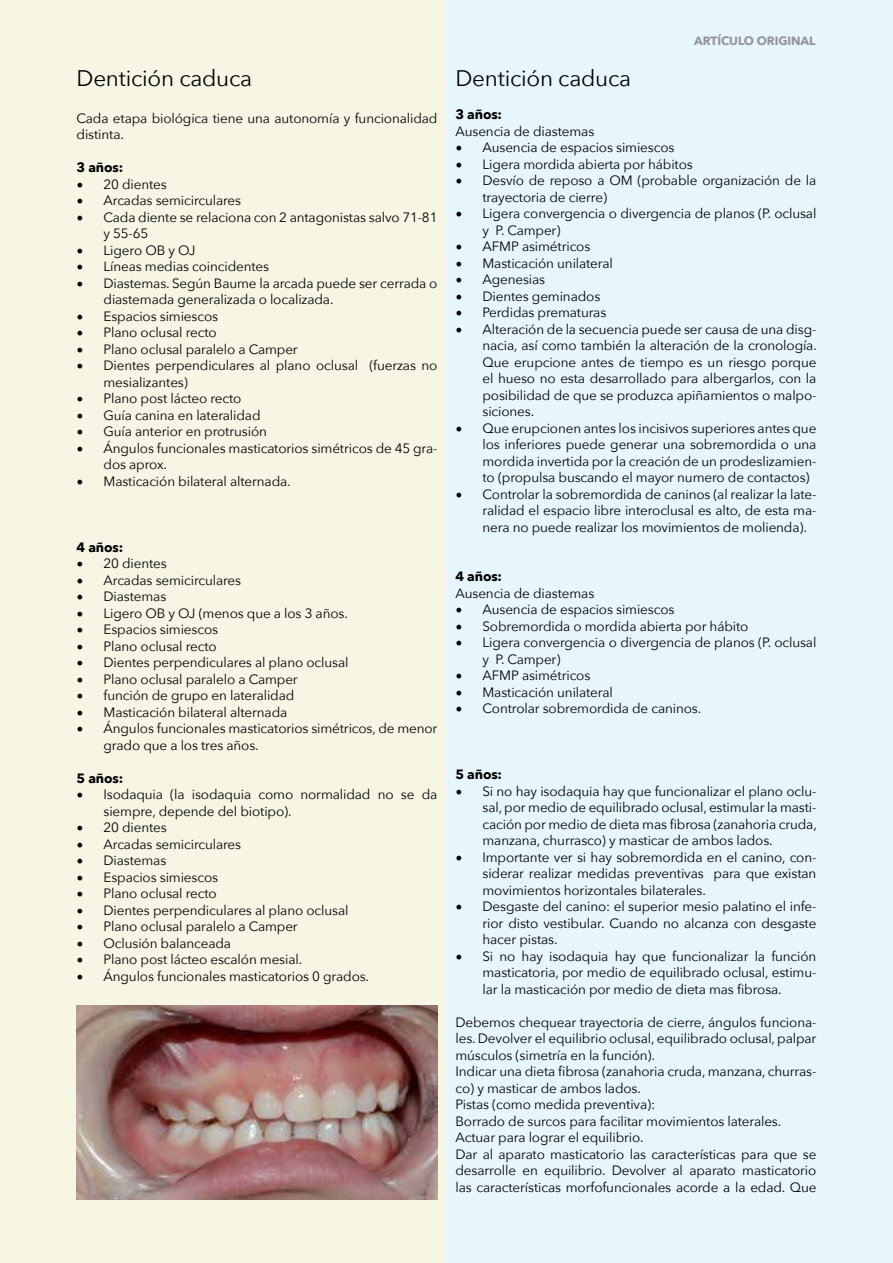
<style>
.page{position:relative;width:893px;height:1263px;background:#fff}
.page>*{position:absolute;margin:0;border:0;box-sizing:border-box;transform-origin:0 0}
.t1{font:22.5px "Avenir Next";letter-spacing:-.01em;color:#000}
.t2{font:13.5px/16.5px "Avenir Next";letter-spacing:-.01em;color:#000}
.t3{font:700 13.5px "Avenir Next";letter-spacing:-.01em;color:#000}
.t4{font:700 12px "Avenir Next";letter-spacing:-.01em;color:#939598}
.s1{font-family:"Minion Pro";font-size:18px}
</style>
<div class="page">
<div style="left:0;top:0;width:446px;height:1263px;background:#f7f5e4"></div>
<div style="left:447px;top:0;width:446px;height:1263px;background:#e7f6fd"></div>
<img style="left:77px;top:1006px;width:360px;height:193px">
<h1 class="t1" style="left:77px;top:59px;width:177px">Dentición caduca</h1>
<p class="t2" style="left:77px;top:109px;width:362px">Cada etapa biológica tiene una autonomía y funcionalidad distinta.</p>
<p class="t3" style="left:77px;top:156px;width:48px">3 años:</p>
<p class="t2" style="left:77px;top:175px;width:92px"><span class="s1">•</span> 20 dientes</p>
<p class="t2" style="left:77px;top:192px;width:166px"><span class="s1">•</span> Arcadas semicirculares</p>
<p class="t2" style="left:104px;top:208px;width:335px;text-indent:-27px"><span class="s1">•</span> Cada diente se relaciona con 2 antagonistas salvo 71-81 y 55-65</p>
<p class="t2" style="left:77px;top:241px;width:121px"><span class="s1">•</span> Ligero OB y OJ</p>
<p class="t2" style="left:77px;top:258px;width:194px"><span class="s1">•</span> Líneas medias coincidentes</p>
<p class="t2" style="left:104px;top:274px;width:335px;text-indent:-27px"><span class="s1">•</span> Diastemas. Según Baume la arcada puede ser cerrada o diastemada generalizada o localizada.</p>
<p class="t2" style="left:77px;top:307px;width:143px"><span class="s1">•</span> Espacios simiescos</p>
<p class="t2" style="left:77px;top:324px;width:142px"><span class="s1">•</span> Plano oclusal recto</p>
<p class="t2" style="left:77px;top:340px;width:223px"><span class="s1">•</span> Plano oclusal paralelo a Camper</p>
<p class="t2" style="left:104px;top:357px;width:335px;text-indent:-27px"><span class="s1">•</span> Dientes perpendiculares al plano oclusal (fuerzas no mesializantes)</p>
<p class="t2" style="left:77px;top:390px;width:167px"><span class="s1">•</span> Plano post lácteo recto</p>
<p class="t2" style="left:77px;top:406px;width:186px"><span class="s1">•</span> Guía canina en lateralidad</p>
<p class="t2" style="left:77px;top:423px;width:192px"><span class="s1">•</span> Guía anterior en protrusión</p>
<p class="t2" style="left:104px;top:439px;width:335px;text-indent:-27px"><span class="s1">•</span> Ángulos funcionales masticatorios simétricos de 45 gra&shy;dos aprox.</p>
<p class="t2" style="left:77px;top:472px;width:216px"><span class="s1">•</span> Masticación bilateral alternada.</p>
<p class="t3" style="left:77px;top:535px;width:48px">4 años:</p>
<p class="t2" style="left:77px;top:555px;width:92px"><span class="s1">•</span> 20 dientes</p>
<p class="t2" style="left:77px;top:571px;width:166px"><span class="s1">•</span> Arcadas semicirculares</p>
<p class="t2" style="left:77px;top:588px;width:91px"><span class="s1">•</span> Diastemas</p>
<p class="t2" style="left:77px;top:604px;width:273px"><span class="s1">•</span> Ligero OB y OJ (menos que a los 3 años.</p>
<p class="t2" style="left:77px;top:621px;width:143px"><span class="s1">•</span> Espacios simiescos</p>
<p class="t2" style="left:77px;top:637px;width:142px"><span class="s1">•</span> Plano oclusal recto</p>
<p class="t2" style="left:77px;top:654px;width:273px"><span class="s1">•</span> Dientes perpendiculares al plano oclusal</p>
<p class="t2" style="left:77px;top:670px;width:223px"><span class="s1">•</span> Plano oclusal paralelo a Camper</p>
<p class="t2" style="left:77px;top:687px;width:219px"><span class="s1">•</span> función de grupo en lateralidad</p>
<p class="t2" style="left:77px;top:703px;width:212px"><span class="s1">•</span> Masticación bilateral alternada</p>
<p class="t2" style="left:104px;top:720px;width:335px;text-indent:-27px"><span class="s1">•</span> Ángulos funcionales masticatorios simétricos, de menor grado que a los tres años.</p>
<p class="t3" style="left:77px;top:766px;width:48px">5 años:</p>
<p class="t2" style="left:104px;top:786px;width:335px;text-indent:-27px"><span class="s1">•</span> Isodaquia (la isodaquia como normalidad no se da siempre, depende del biotipo).</p>
<p class="t2" style="left:77px;top:819px;width:92px"><span class="s1">•</span> 20 dientes</p>
<p class="t2" style="left:77px;top:835px;width:166px"><span class="s1">•</span> Arcadas semicirculares</p>
<p class="t2" style="left:77px;top:852px;width:91px"><span class="s1">•</span> Diastemas</p>
<p class="t2" style="left:77px;top:868px;width:143px"><span class="s1">•</span> Espacios simiescos</p>
<p class="t2" style="left:77px;top:885px;width:142px"><span class="s1">•</span> Plano oclusal recto</p>
<p class="t2" style="left:77px;top:901px;width:273px"><span class="s1">•</span> Dientes perpendiculares al plano oclusal</p>
<p class="t2" style="left:77px;top:918px;width:223px"><span class="s1">•</span> Plano oclusal paralelo a Camper</p>
<p class="t2" style="left:77px;top:934px;width:156px"><span class="s1">•</span> Oclusión balanceada</p>
<p class="t2" style="left:77px;top:951px;width:227px"><span class="s1">•</span> Plano post lácteo escalón mesial.</p>
<p class="t2" style="left:77px;top:967px;width:294px"><span class="s1">•</span> Ángulos funcionales masticatorios 0 grados.</p>
<p class="t4" style="left:694px;top:30px;width:123px">ARTÍCULO ORIGINAL</p>
<h1 class="t1" style="left:455px;top:59px;width:177px">Dentición caduca</h1>
<p class="t3" style="left:455px;top:103px;width:48px">3 años:</p>
<p class="t2" style="left:455px;top:122px;width:140px">Ausencia de diastemas</p>
<p class="t2" style="left:455px;top:139px;width:220px"><span class="s1">•</span> Ausencia de espacios simiescos</p>
<p class="t2" style="left:455px;top:155px;width:239px"><span class="s1">•</span> Ligera mordida abierta por hábitos</p>
<p class="t2" style="left:482px;top:172px;width:335px;text-indent:-27px"><span class="s1">•</span> Desvío de reposo a OM (probable organización de la trayectoria de cierre)</p>
<p class="t2" style="left:482px;top:205px;width:335px;text-indent:-27px"><span class="s1">•</span> Ligera convergencia o divergencia de planos (P. oclusal y P. Camper)</p>
<p class="t2" style="left:455px;top:238px;width:136px"><span class="s1">•</span> AFMP asimétricos</p>
<p class="t2" style="left:455px;top:254px;width:159px"><span class="s1">•</span> Masticación unilateral</p>
<p class="t2" style="left:455px;top:271px;width:91px"><span class="s1">•</span> Agenesias</p>
<p class="t2" style="left:455px;top:287px;width:146px"><span class="s1">•</span> Dientes geminados</p>
<p class="t2" style="left:455px;top:304px;width:152px"><span class="s1">•</span> Perdidas prematuras</p>
<p class="t2" style="left:482px;top:320px;width:336px;text-align:justify;text-indent:-27px"><span class="s1">•</span> Alteración de la secuencia puede ser causa de una disg&shy;nacia, así como también la alteración de la cronología.<br>Que erupcione antes de tiempo es un riesgo porque el hueso no esta desarrollado para albergarlos, con la posibilidad de que se produzca apiñamientos o malpo&shy;siciones.</p>
<p class="t2" style="left:482px;top:419px;width:335px;text-align:justify;text-indent:-27px"><span class="s1">•</span> Que erupcionen antes los incisivos superiores antes que los inferiores puede generar una sobremordida o una mordida invertida por la creación de un prodeslizamien&shy;to (propulsa buscando el mayor numero de contactos)</p>
<p class="t2" style="left:482px;top:485px;width:335px;text-align:justify;text-indent:-27px"><span class="s1">•</span> Controlar la sobremordida de caninos (al realizar la late&shy;ralidad el espacio libre interoclusal es alto, de esta ma&shy;nera no puede realizar los movimientos de molienda).</p>
<p class="t3" style="left:455px;top:565px;width:48px">4 años:</p>
<p class="t2" style="left:455px;top:584px;width:140px">Ausencia de diastemas</p>
<p class="t2" style="left:455px;top:601px;width:220px"><span class="s1">•</span> Ausencia de espacios simiescos</p>
<p class="t2" style="left:455px;top:617px;width:295px"><span class="s1">•</span> Sobremordida o mordida abierta por hábito</p>
<p class="t2" style="left:482px;top:634px;width:335px;text-indent:-27px"><span class="s1">•</span> Ligera convergencia o divergencia de planos (P. oclusal y P. Camper)</p>
<p class="t2" style="left:455px;top:667px;width:136px"><span class="s1">•</span> AFMP asimétricos</p>
<p class="t2" style="left:455px;top:683px;width:159px"><span class="s1">•</span> Masticación unilateral</p>
<p class="t2" style="left:455px;top:700px;width:247px"><span class="s1">•</span> Controlar sobremordida de caninos.</p>
<p class="t3" style="left:455px;top:763px;width:48px">5 años:</p>
<p class="t2" style="left:482px;top:782px;width:336px;text-align:justify;text-indent:-27px"><span class="s1">•</span> Si no hay isodaquia hay que funcionalizar el plano oclu&shy;sal, por medio de equilibrado oclusal, estimular la masti&shy;cación por medio de dieta mas fibrosa (zanahoria cruda, manzana, churrasco) y masticar de ambos lados.</p>
<p class="t2" style="left:482px;top:848px;width:335px;text-align:justify;text-indent:-27px"><span class="s1">•</span> Importante ver si hay sobremordida en el canino, con&shy;siderar realizar medidas preventivas para que existan movimientos horizontales bilaterales.</p>
<p class="t2" style="left:482px;top:898px;width:335px;text-align:justify;text-indent:-27px"><span class="s1">•</span> Desgaste del canino: el superior mesio palatino el infe&shy;rior disto vestibular. Cuando no alcanza con desgaste hacer pistas.</p>
<p class="t2" style="left:482px;top:947px;width:335px;text-align:justify;text-indent:-27px"><span class="s1">•</span> Si no hay isodaquia hay que funcionalizar la función masticatoria, por medio de equilibrado oclusal, estimu&shy;lar la masticación por medio de dieta mas fibrosa.</p>
<p class="t2" style="left:455px;top:1013px;width:362px">Debemos chequear trayectoria de cierre, ángulos funciona&shy;les. Devolver el equilibrio oclusal, equilibrado oclusal, palpar músculos (simetría en la función).<br>Indicar una dieta fibrosa (zanahoria cruda, manzana, churras&shy;co) y masticar de ambos lados.<br>Pistas (como medida preventiva):<br>Borrado de surcos para facilitar movimientos laterales.<br>Actuar para lograr el equilibrio.<br>Dar al aparato masticatorio las características para que se desarrolle en equilibrio. Devolver al aparato masticatorio las características morfofuncionales acorde a la edad. Que</p>
</div>
